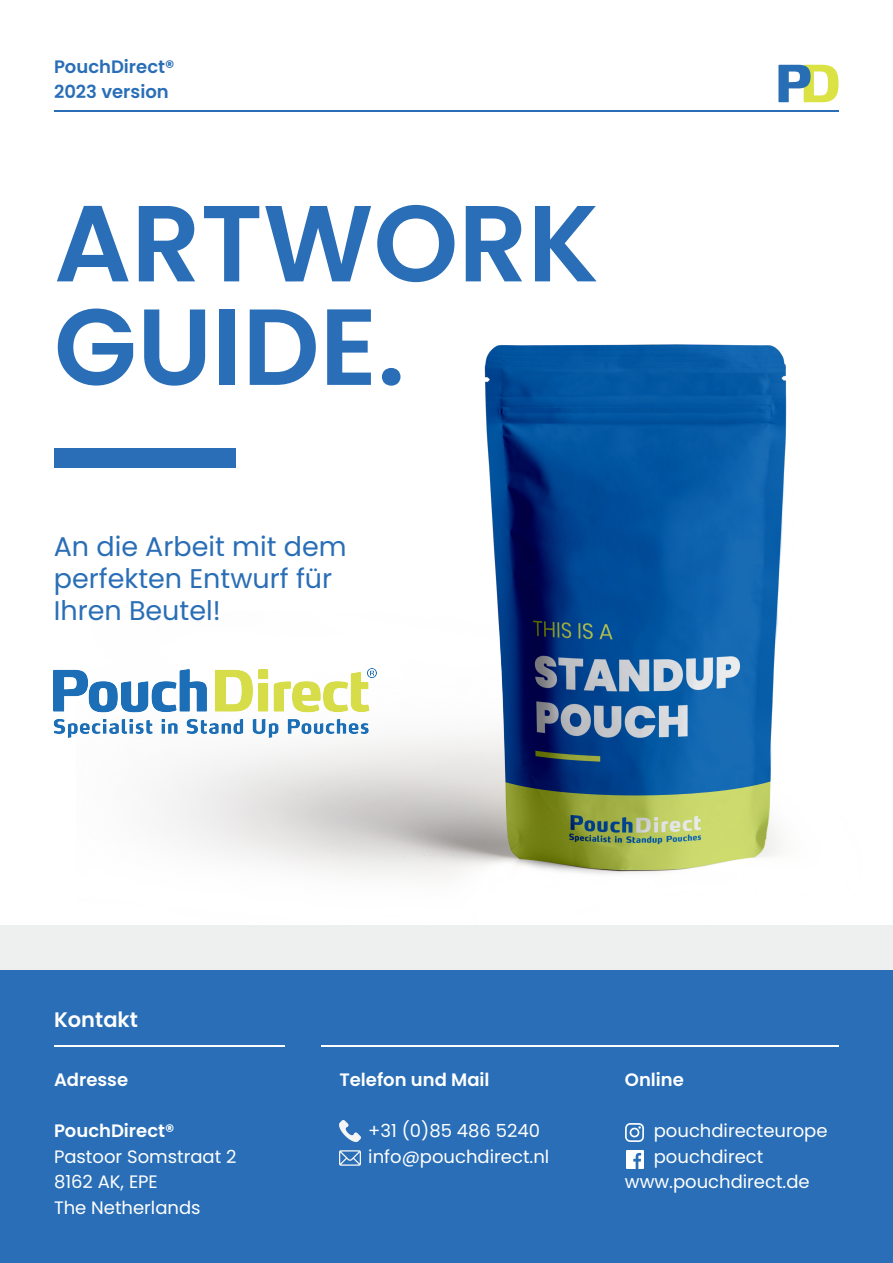
<style>
.page{position:relative;width:893px;height:1263px;background:#fff}
.page>*{position:absolute;margin:0;border:0;box-sizing:border-box;transform-origin:0 0}
.t1{font:600 108px "Poppins";color:#296eb6}
.t2{font:27px/32.4px "Poppins";color:#296eb6}
.t3{font:600 21px "Poppins";color:#fff}
.t4{font:18px "Poppins";color:#fff}
.t5{font:600 18px "Poppins";color:#fff}
.t6{font:600 18px "Poppins";color:#296eb6}
</style>
<div class="page">
<img style="left:77px;top:344px;width:710px;height:533px">
<img style="left:768px;top:64px;width:71px;height:48px">
<img style="left:54px;top:669px;width:323px;height:68px">
<div style="left:0;top:969px;width:893px;height:294px;background:#296eb6"></div>
<img style="left:626px;top:1124px;width:18px;height:17px">
<img style="left:626px;top:1150px;width:18px;height:18px">
<img style="left:339px;top:1150px;width:21px;height:16px">
<img style="left:339px;top:1120px;width:21px;height:21px">
<hr style="left:54px;top:1045px;width:230px;height:1px;background:#fff">
<hr style="left:322px;top:1045px;width:517px;height:1px;background:#fff">
<hr style="left:54px;top:110px;width:785px;height:1px;background:#296eb6">
<div style="left:54px;top:449px;width:182px;height:19px;background:#296eb6"></div>
<div style="left:0;top:925px;width:893px;height:44px;background:#eeefef"></div>
<p class="t6" style="left:54px;top:56px;width:122px">PouchDirect®</p>
<p class="t6" style="left:54px;top:81px;width:116px">2023 version</p>
<p class="t1" style="left:54px;top:181px;width:547px">ARTWORK</p>
<p class="t1" style="left:54px;top:284px;width:353px">GUIDE.</p>
<p class="t2" style="left:54px;top:530px;width:294px">An die Arbeit mit dem perfekten Entwurf für<br>Ihren Beutel!</p>
<p class="t3" style="left:54px;top:1007px;width:85px">Kontakt</p>
<p class="t5" style="left:54px;top:1069px;width:76px">Adresse</p>
<p class="t5" style="left:54px;top:1120px;width:122px">PouchDirect®</p>
<p class="t4" style="left:54px;top:1146px;width:184px">Pastoor Somstraat 2</p>
<p class="t4" style="left:54px;top:1171px;width:105px">8162 AK, EPE</p>
<p class="t4" style="left:54px;top:1197px;width:148px">The Netherlands</p>
<p class="t5" style="left:339px;top:1069px;width:152px">Telefon und Mail</p>
<p class="t4" style="left:368px;top:1120px;width:173px">+31 (0)85 486 5240</p>
<p class="t4" style="left:368px;top:1146px;width:182px">info@pouchdirect.nl</p>
<p class="t5" style="left:625px;top:1069px;width:61px">Online</p>
<p class="t4" style="left:654px;top:1120px;width:175px">pouchdirecteurope</p>
<p class="t4" style="left:654px;top:1146px;width:111px">pouchdirect</p>
<p class="t4" style="left:625px;top:1171px;width:186px">www.pouchdirect.de</p>
</div>
